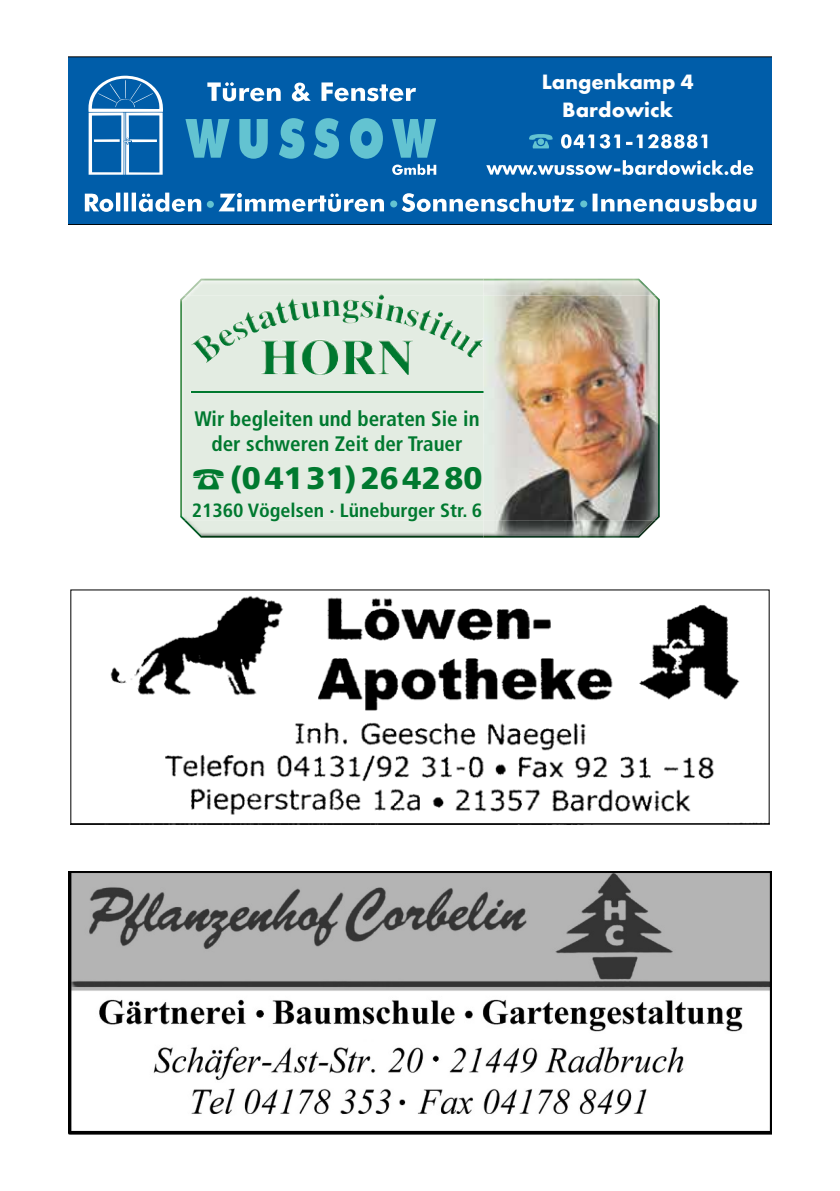
<style>
.page{position:relative;width:840px;height:1191px;background:#fff}
.page>*{position:absolute;margin:0;border:0;box-sizing:border-box;transform-origin:0 0}
.t1{font:900 31px "Frutiger";color:#00792f}
.t2{font:700 21.6px/28.4px "Function";letter-spacing:.005em;color:#fff;text-align:center}
.t3{font:700 condensed 21px/24.6px "Frutiger";color:#00792f;text-align:center}
.t4{font:700 condensed 19.2px "Frutiger";color:#00792f;scale:1.04 1}
</style>
<div class="page">
<div style="left:68px;top:57px;width:703px;height:168px;background:#005da9"></div>
<svg style="left:88px;top:75px;width:75px;height:100px"></svg>
<svg style="left:207px;top:82px;width:208px;height:19px"></svg>
<svg style="left:185px;top:118px;width:251px;height:57px"></svg>
<svg style="left:528px;top:134px;width:24px;height:14px"></svg>
<svg style="left:560px;top:134px;width:146px;height:14px"></svg>
<svg style="left:486px;top:160px;width:266px;height:15px"></svg>
<svg style="left:85px;top:193px;width:671px;height:19px"></svg>
<div style="left:390px;top:200px;width:7px;height:7px;background:#63c3d1;border-radius:50%"></div>
<div style="left:580px;top:200px;width:7px;height:7px;background:#63c3d1;border-radius:50%"></div>
<img style="left:68px;top:871px;width:703px;height:263px">
<img style="left:110px;top:595px;width:630px;height:220px">
<div style="left:70px;top:589px;width:699px;height:235px;border:1px solid #000"></div>
<img style="left:186px;top:296px;width:452px;height:224px">
<img style="left:184px;top:279px;width:299px;height:17px">
<img style="left:183px;top:520px;width:300px;height:17px">
<img style="left:180px;top:296px;width:6px;height:224px">
<img style="left:287px;top:294px;width:97px;height:29px">
<hr style="left:190px;top:391px;width:293px;height:2px;background:#00792f">
<img style="left:638px;top:294px;width:19px;height:227px">
<img style="left:483px;top:279px;width:172px;height:17px">
<img style="left:483px;top:520px;width:173px;height:17px">
<img style="left:657px;top:296px;width:2px;height:224px">
<img style="left:483px;top:280px;width:170px;height:16px">
<img style="left:638px;top:520px;width:15px;height:16px">
<img style="left:653px;top:296px;width:4px;height:224px">
<p class="t2" style="left:541px;top:67px;width:153px">Langenkamp 4<br>Bardowick</p>
<p class="t3" style="left:194px;top:406px;width:286px">Wir begleiten und beraten Sie in der schweren Zeit der Trauer</p>
<p class="t1" style="left:191px;top:459px;width:292px">☎(0 41 31) 26 42 80</p>
<p class="t4" style="left:191px;top:499px;width:281px">21360 Vögelsen · Lüneburger Str. 6</p>
</div>
